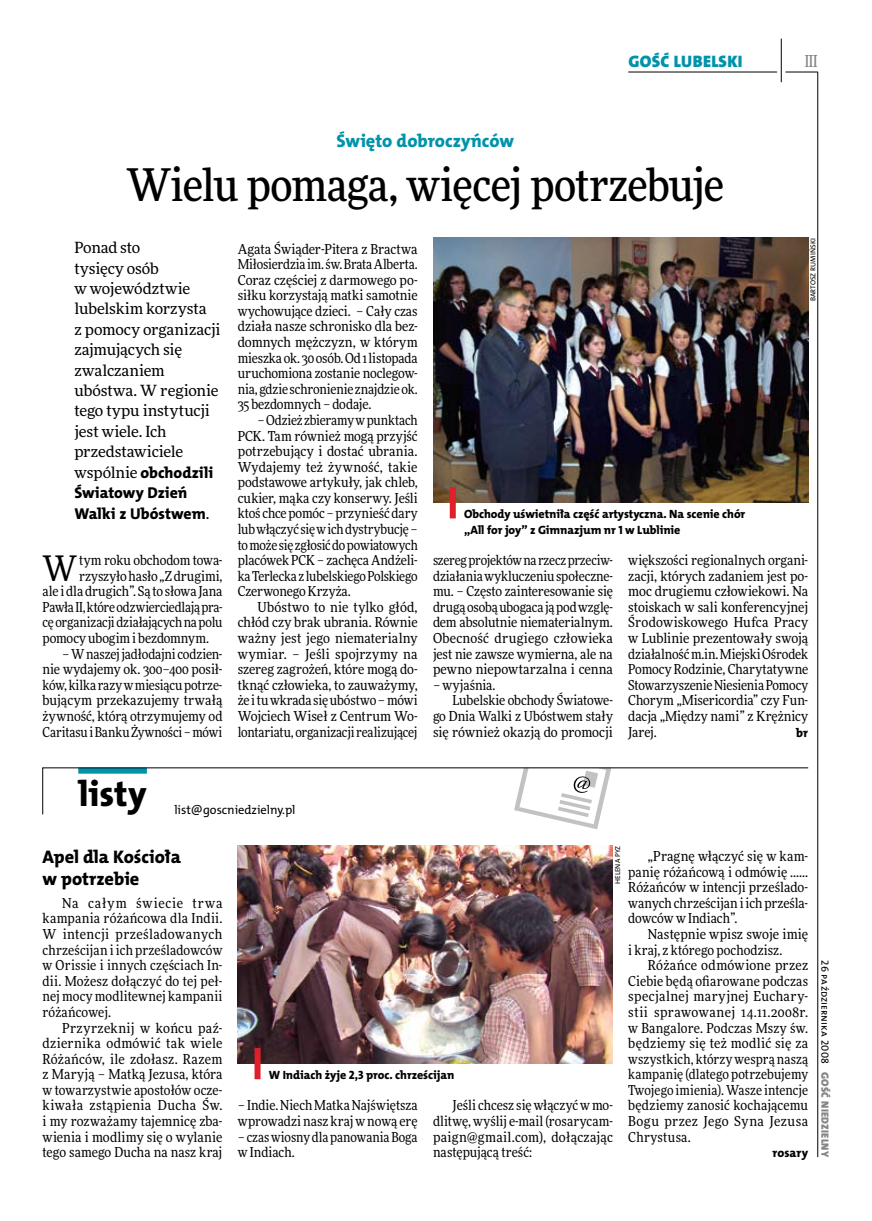
<style>
.page{position:relative;width:872px;height:1221px;background:#fff}
.page>*{position:absolute;margin:0;border:0;box-sizing:border-box;transform-origin:0 0}
.t1{font:500 45px "Freeday Narrow";letter-spacing:-.015em;color:#000}
.t2{font:36px "The Mix HP8 Ex Bld";color:#000}
.t3{font:35.25px "Freeday Narrow News";color:#000}
.t4{font:18.3px/21.6px "The Mix HP8 Ex Bld";letter-spacing:-.005em;color:#000}
.t5{font:18.3px "The Mix HP8 Ex Bld";color:#0093aa}
.t6{font:16.65px "The Mix HP9 Blk";letter-spacing:.02em;color:#0093aa}
.t7{font:500 16.5px "Freeday Narrow";color:#858486;scale:.9 1}
.t8{font:15.75px/20.4px "The Mix HP8 Ex Bld";color:#000}
.t9{font:15.45px/20.4px "Freeday News";letter-spacing:-.01em;color:#000}
.t10{font:13.8px/15.6px "Freeday Narrow News";color:#000;text-align:justify}
.t11{font:13.8px "Freeday Narrow News";letter-spacing:-.02em;color:#000}
.t12{font:12.45px "The Mix HP5 Plain";color:#000}
.t13{font:12.45px "The Mix HP8 Ex Bld";color:#000}
.t14{font:12px/15.6px "The Mix HP8 Ex Bld";letter-spacing:-.005em;color:#000}
.t15{font:10.5px "The Mix HP5 Plain";letter-spacing:.01em;color:#000}
.t16{font:10.5px "The Mix HP9 Blk";letter-spacing:.025em;color:#858486}
.t17{font:7.2px "The Mix HP5 Plain";letter-spacing:.005em;color:#000}
.s1{font-family:"Freeday News";font-size:15.45px}
</style>
<div class="page">
<hr style="left:817px;top:72px;width:1px;height:1084px;background:#000">
<hr style="left:781px;top:39px;width:1px;height:43px;background:#000">
<hr style="left:785px;top:72px;width:32px;height:1px;background:#000">
<hr style="left:628px;top:72px;width:149px;height:1px;background:#000">
<svg style="left:42px;top:767px;width:766px;height:62px"></svg>
<img style="left:238px;top:845px;width:375px;height:218px">
<img style="left:433px;top:238px;width:375px;height:265px">
<div style="left:450px;top:487px;width:6px;height:31px;background:#df1f2a"></div>
<div style="left:254px;top:1048px;width:6px;height:31px;background:#df1f2a"></div>
<p class="t6" style="left:628px;top:50px;width:116px">GOŚĆ LUBELSKI</p>
<p class="t7" style="left:804px;top:50px;width:16px">III</p>
<h3 class="t5" style="left:336px;top:129px;width:179px">Święto dobroczyńców</h3>
<h1 class="t1" style="left:127px;top:157px;width:599px">Wielu pomaga, więcej potrzebuje</h1>
<p class="t9" style="left:74px;top:237px;width:148px">Ponad sto<br>tysięcy osób<br>w województwie lubelskim korzysta<br>z pomocy organizacji zajmujących się zwalczaniem ubóstwa. W regionie tego typu instytucji jest wiele. Ich przedstawiciele</p>
<p class="t8" style="left:74px;top:462px;width:140px"><span class="s1">wspólnie</span> obchodzili<br>Światowy Dzień<br>Walki z Ubóstwem<span class="s1">.</span></p>
<h3 class="t3" style="left:43px;top:546px;width:36px">W</h3>
<p class="t10" style="left:79px;top:552px;width:145px">tym roku obchodom towa-</p>
<p class="t17" style="left:808px;top:301px;width:65px;rotate:-90deg">Bartosz Rumiński</p>
<p class="t10" style="left:238px;top:241px;width:181px">Agata Świąder-Pitera z Bractwa Miłosierdzia im. św. Brata Alberta.<br>Coraz częściej z darmowego po&shy;siłku korzystają matki samotnie wychowujące dzieci. – Cały czas działa nasze schronisko dla bez&shy;domnych mężczyzn, w którym mieszka ok. 30 osób. Od 1 listopada uruchomiona zostanie noclegow&shy;nia, gdzie schronienie znajdzie ok.<br>35 bezdomnych – dodaje.</p>
<p class="t10" style="left:238px;top:412px;width:181px;text-indent:20px">– Odzież zbieramy wpunktach PCK. Tam również mogą przyjść potrzebujący i dostać ubrania.<br>Wydajemy też żywność, takie podstawowe artykuły, jak chleb, cukier, mąka czy konserwy. Jeśli ktoś chce pomóc – przynieść dary lub włączyć się wich dystrybucję – to może się zgłosić do powiatowych placówek PCK – zachęca Andżeli&shy;ka Terlecka z lubelskiego Polskiego Czerwonego Krzyża.</p>
<p class="t10" style="left:238px;top:599px;width:181px;text-indent:20px">Ubóstwo to nie tylko głód, chłód czy brak ubrania. Równie ważny jest jego niematerialny wymiar. – Jeśli spojrzymy na szereg zagrożeń, które mogą do&shy;tknąć człowieka, to zauważymy, że itu wkrada się ubóstwo – mówi Wojciech Wiseł z Centrum Wo&shy;lontariatu, organizacji realizującej</p>
<p class="t14" style="left:464px;top:506px;width:283px">Obchody uświetniła część artystyczna. Na scenie chór „All for joy” z Gimnazjum nr 1 w Lublinie</p>
<p class="t10" style="left:433px;top:552px;width:181px">szereg projektów na rzecz przeciw&shy;działania wykluczeniu społeczne&shy;mu. – Często zainteresowanie się drugą osobą ubogaca ją pod wzglę&shy;dem absolutnie niematerialnym.<br>Obecność drugiego człowieka jest nie zawsze wymierna, ale na pewno niepowtarzalna i cenna</p>
<p class="t10" style="left:433px;top:677px;width:64px">– wyjaśnia.</p>
<p class="t10" style="left:452px;top:692px;width:162px">Lubelskie obchody Światowe-</p>
<p class="t10" style="left:433px;top:708px;width:181px">go Dnia Walki z Ubóstwem stały</p>
<p class="t10" style="left:433px;top:723px;width:181px">się również okazją do promocji</p>
<p class="t10" style="left:628px;top:552px;width:181px">większości regionalnych organi&shy;zacji, których zadaniem jest po&shy;moc drugiemu człowiekowi. Na stoiskach w sali konferencyjnej Środowiskowego Hufca Pracy w Lublinie prezentowały swoją działalność m.in. Miejski Ośrodek Pomocy Rodzinie, Charytatywne Stowarzyszenie Niesienia Pomocy Chorym „Misericordia” czy Fun&shy;dacja „Między nami” z Krężnicy Jarej.</p>
<p class="t10" style="left:79px;top:568px;width:145px">rzyszyło hasło „Zdrugimi,</p>
<p class="t10" style="left:43px;top:583px;width:181px">ale i dla drugich”. Są to słowa Jana</p>
<p class="t11" style="left:43px;top:598px;width:181px">Pawła II, które odzwierciedlają pra-</p>
<p class="t10" style="left:43px;top:614px;width:181px">cę organizacji działających na polu</p>
<p class="t10" style="left:43px;top:630px;width:168px">pomocy ubogim i bezdomnym.</p>
<p class="t10" style="left:43px;top:645px;width:181px;text-indent:20px">– Wnaszej jadłodajni codzien&shy;nie wydajemy ok. 300–400 posił&shy;ków, kilka razy wmiesiącu potrze&shy;bującym przekazujemy trwałą żywność, którą otrzymujemy od Caritasu iBanku Żywności – mówi</p>
<p class="t13" style="left:796px;top:724px;width:14px">br</p>
<h2 class="t2" style="left:79px;top:771px;width:70px">listy</h2>
<p class="t12" style="left:174px;top:802px;width:123px">list@goscniedzielny.pl</p>
<h3 class="t4" style="left:43px;top:846px;width:140px">Apel dla Kościoła w potrzebie</h3>
<p class="t10" style="left:43px;top:895px;width:181px;text-indent:20px">Na całym świecie trwa kampania różańcowa dla Indii.<br>W intencji prześladowanych chrześcijan i ich prześladowców w Orissie i innych częściach In&shy;dii. Możesz dołączyć do tej peł&shy;nej mocy modlitewnej kampanii różańcowej.</p>
<p class="t10" style="left:43px;top:1019px;width:181px;text-indent:20px">Przyrzeknij w końcu paź&shy;dziernika odmówić tak wiele Różańców, ile zdołasz. Razem z Maryją – Matką Jezusa, która w towarzystwie apostołów ocze&shy;kiwała zstąpienia Ducha Św. i my rozważamy tajemnicę zba&shy;wienia i modlimy się o wylanie tego samego Ducha na nasz kraj</p>
<p class="t17" style="left:613px;top:884px;width:40px;rotate:-90deg">Helena Pyz</p>
<p class="t10" style="left:628px;top:848px;width:181px;text-indent:20px">„Pragnę włączyć się w kam&shy;panię różańcową i odmówię …… Różańców w intencji prześlado&shy;wanych chrześcijan i ich prześla&shy;dowców w Indiach”.</p>
<p class="t10" style="left:628px;top:926px;width:181px;text-indent:20px">Następnie wpisz swoje imię i kraj, z którego pochodzisz.</p>
<p class="t10" style="left:628px;top:957px;width:181px;text-indent:20px">Różańce odmówione przez Ciebie będą ofiarowane podczas specjalnej maryjnej Euchary&shy;stii sprawowanej 14.11.2008r. w Bangalore. Podczas Mszy św. będziemy się też modlić się za wszystkich, którzy wesprą naszą kampanię (dlatego potrzebujemy Twojego imienia). Wasze intencje będziemy zanosić kochającemu Bogu przez Jego Syna Jezusa Chrystusa.</p>
<p class="t13" style="left:772px;top:1144px;width:37px">rosary</p>
<p class="t14" style="left:269px;top:1067px;width:187px">W Indiach żyje 2,3 proc. chrześcijan</p>
<p class="t10" style="left:433px;top:1097px;width:181px;text-indent:20px">Jeśli chcesz się włączyć wmo&shy;dlitwę, wyślij e-mail (rosarycam&shy;paign@gmail.com), dołączając następującą treść:</p>
<p class="t10" style="left:238px;top:1097px;width:181px">– Indie. Niech Matka Najświętsza wprowadzi nasz kraj w nową erę</p>
<p class="t10" style="left:238px;top:1128px;width:181px">– czas wiosny dla panowania Boga w Indiach.</p>
<p class="t15" style="left:832px;top:960px;width:105px;rotate:90deg">26 października 2008</p>
<p class="t16" style="left:832px;top:1071px;width:87px;rotate:90deg">GOŚĆ NIEDZIELNY</p>
</div>
